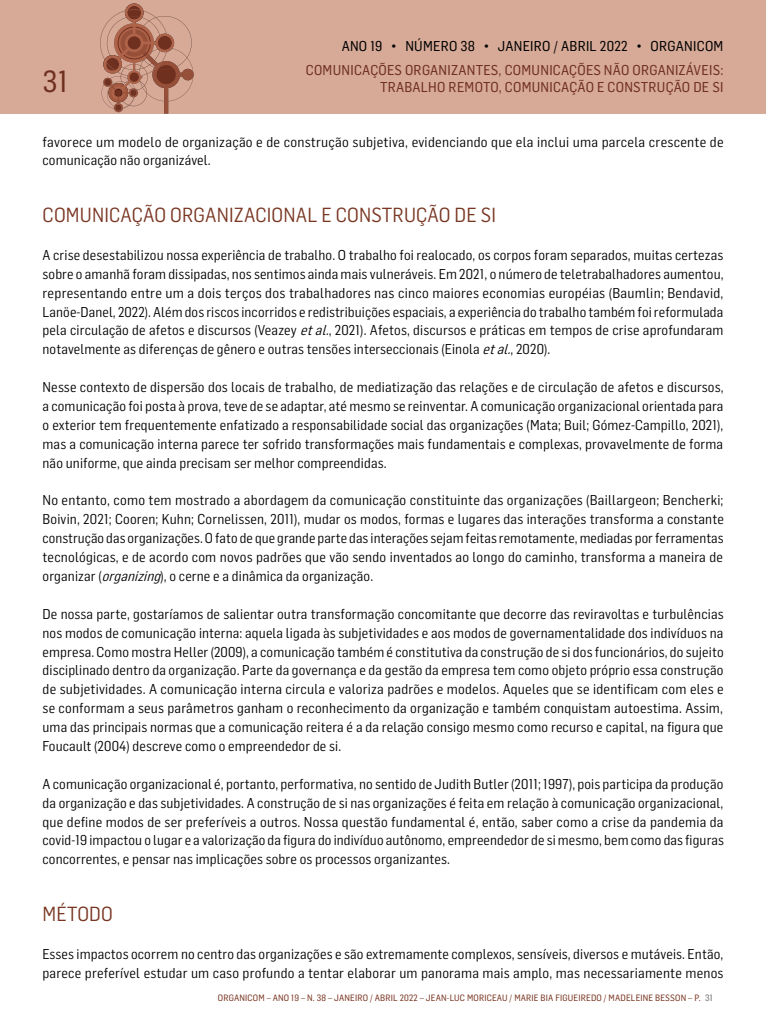
<style>
.page{position:relative;width:766px;height:1021px;background:#fff}
.page>*{position:absolute;margin:0;border:0;box-sizing:border-box;transform-origin:0 0}
.t1{font:30px "Flama Semicondensed Basic";color:#703020}
.t2{font:20px "Flama Semicondensed";letter-spacing:.01em;color:#793622}
.t3{font:14px/18.9px "Flama Semicondensed";letter-spacing:.01em;color:#000;text-align:justify}
.t4{font:14px/16.8px "Flama Semicondensed Basic";letter-spacing:.02em;color:#703020;text-align:right}
.t5{font:14px "Flama Semicondensed Basic";letter-spacing:.02em;color:#000}
.t6{font:9px "Flama Semicondensed Basic";letter-spacing:.02em;color:#793622}
.s1{font-style:italic}
.s2{color:#9d9d9c}
</style>
<div class="page">
<div style="left:0;top:0;width:765px;height:113px;background:#d7aa98"></div>
<svg style="left:100px;top:3px;width:93px;height:110px"></svg>
<div style="left:158px;top:36px;width:14px;height:14px;background:#703020;border-radius:50%"></div>
<div style="left:104px;top:79px;width:7px;height:7px;background:#703020;border-radius:3px"></div>
<div style="left:128px;top:36px;width:13px;height:13px;background:#703020;border-radius:50%"></div>
<div style="left:115px;top:89px;width:7px;height:7px;background:#703020;border-radius:3px"></div>
<div style="left:129px;top:72px;width:10px;height:10px;background:#703020;border-radius:5px"></div>
<h1 class="t1" style="left:43px;top:62px;width:27px">31</h1>
<p class="t5" style="left:341px;top:37px;width:383px">ANO 19 • NÚMERO 38 • JANEIRO / ABRIL 2022 • ORGANICOM</p>
<p class="t4" style="left:306px;top:61px;width:419px">COMUNICAÇÕES ORGANIZANTES, COMUNICAÇÕES NÃO ORGANIZÁVEIS:<br>TRABALHO REMOTO, COMUNICAÇÃO E CONSTRUÇÃO DE SI</p>
<p class="t3" style="left:43px;top:131px;width:682px">favorece um modelo de organização e de construção subjetiva, evidenciando que ela inclui uma parcela crescente de comunicação não organizável.</p>
<h2 class="t2" style="left:43px;top:202px;width:455px">COMUNICAÇÃO ORGANIZACIONAL E CONSTRUÇÃO DE SI</h2>
<p class="t3" style="left:43px;top:245px;width:682px">A crise desestabilizou nossa experiência de trabalho. O trabalho foi realocado, os corpos foram separados, muitas certezas sobre o amanhã foram dissipadas, nos sentimos ainda mais vulneráveis. Em 2021, o número de teletrabalhadores aumentou, representando entre um a dois terços dos trabalhadores nas cinco maiores economias européias (Baumlin; Bendavid, Lanöe-Danel, 2022). Além dos riscos incorridos e redistribuições espaciais, a experiência do trabalho também foi reformulada pela circulação de afetos e discursos (Veazey <span class="s1">etal.</span>, 2021). Afetos, discursos e práticas em tempos de crise aprofundaram notavelmente as diferenças de gênero e outras tensões interseccionais (Einola <span class="s1">etal.</span>, 2020).</p>
<p class="t3" style="left:43px;top:377px;width:682px">Nesse contexto de dispersão dos locais de trabalho, de mediatização das relações e de circulação de afetos e discursos, a comunicação foi posta à prova, teve de se adaptar, até mesmo se reinventar. A comunicação organizacional orientada para o exterior tem frequentemente enfatizado a responsabilidade social das organizações (Mata; Buil; Gómez-Campillo, 2021), mas a comunicação interna parece ter sofrido transformações mais fundamentais e complexas, provavelmente de forma não uniforme, que ainda precisam ser melhor compreendidas.</p>
<p class="t3" style="left:43px;top:490px;width:682px">No entanto, como tem mostrado a abordagem da comunicação constituinte das organizações (Baillargeon; Bencherki; Boivin, 2021; Cooren; Kuhn; Cornelissen, 2011), mudar os modos, formas e lugares das interações transforma a constante construção das organizações. O fato de que grande parte das interações sejam feitas remotamente, mediadas por ferramentas tecnológicas, e de acordo com novos padrões que vão sendo inventados ao longo do caminho, transforma a maneira de organizar (<span class="s1">organizing</span>), o cerne e a dinâmica da organização.</p>
<p class="t3" style="left:43px;top:603px;width:682px">De nossa parte, gostaríamos de salientar outra transformação concomitante que decorre das reviravoltas e turbulências nos modos de comunicação interna: aquela ligada às subjetividades e aos modos de governamentalidade dos indivíduos na empresa. Como mostra Heller (2009), a comunicação também é constitutiva da construção de si dos funcionários, do sujeito disciplinado dentro da organização. Parte da governança e da gestão da empresa tem como objeto próprio essa construção de subjetividades. A comunicação interna circula e valoriza padrões e modelos. Aqueles que se identificam com eles e se conformam a seus parâmetros ganham o reconhecimento da organização e também conquistam autoestima. Assim, uma das principais normas que a comunicação reitera é a da relação consigo mesmo como recurso e capital, na figura que Foucault (2004) descreve como o empreendedor de si.</p>
<p class="t3" style="left:43px;top:773px;width:682px">A comunicação organizacional é, portanto, performativa, no sentido de Judith Butler (2011; 1997), pois participa da produção da organização e das subjetividades. A construção de si nas organizações é feita em relação à comunicação organizacional, que define modos de ser preferíveis a outros. Nossa questão fundamental é, então, saber como a crise da pandemia da covid-19 impactou o lugar e a valorização da figura do indivíduo autônomo, empreendedor de si mesmo, bem como das figuras concorrentes, e pensar nas implicações sobre os processos organizantes.</p>
<h2 class="t2" style="left:43px;top:901px;width:72px">MÉTODO</h2>
<p class="t3" style="left:43px;top:943px;width:682px">Esses impactos ocorrem no centro das organizações e são extremamente complexos, sensíveis, diversos e mutáveis. Então, parece preferível estudar um caso profundo a tentar elaborar um panorama mais amplo, mas necessariamente menos</p>
<p class="t6" style="left:218px;top:992px;width:262px">ORGANICOM – ANO 19 – N. 38 – JANEIRO / ABRIL 2022 – JEAN-LUC MORICEA</p>
<p class="t6" style="left:502px;top:992px;width:24px">U / MARIE</p>
<p class="t6" style="left:540px;top:992px;width:38px">BIA FIGUEIRE</p>
<p class="t6" style="left:591px;top:992px;width:41px">DO / MADELEINE</p>
<p class="t6" style="left:655px;top:992px;width:59px">BESSON – P. <span class="s2">31</span></p>
</div>
